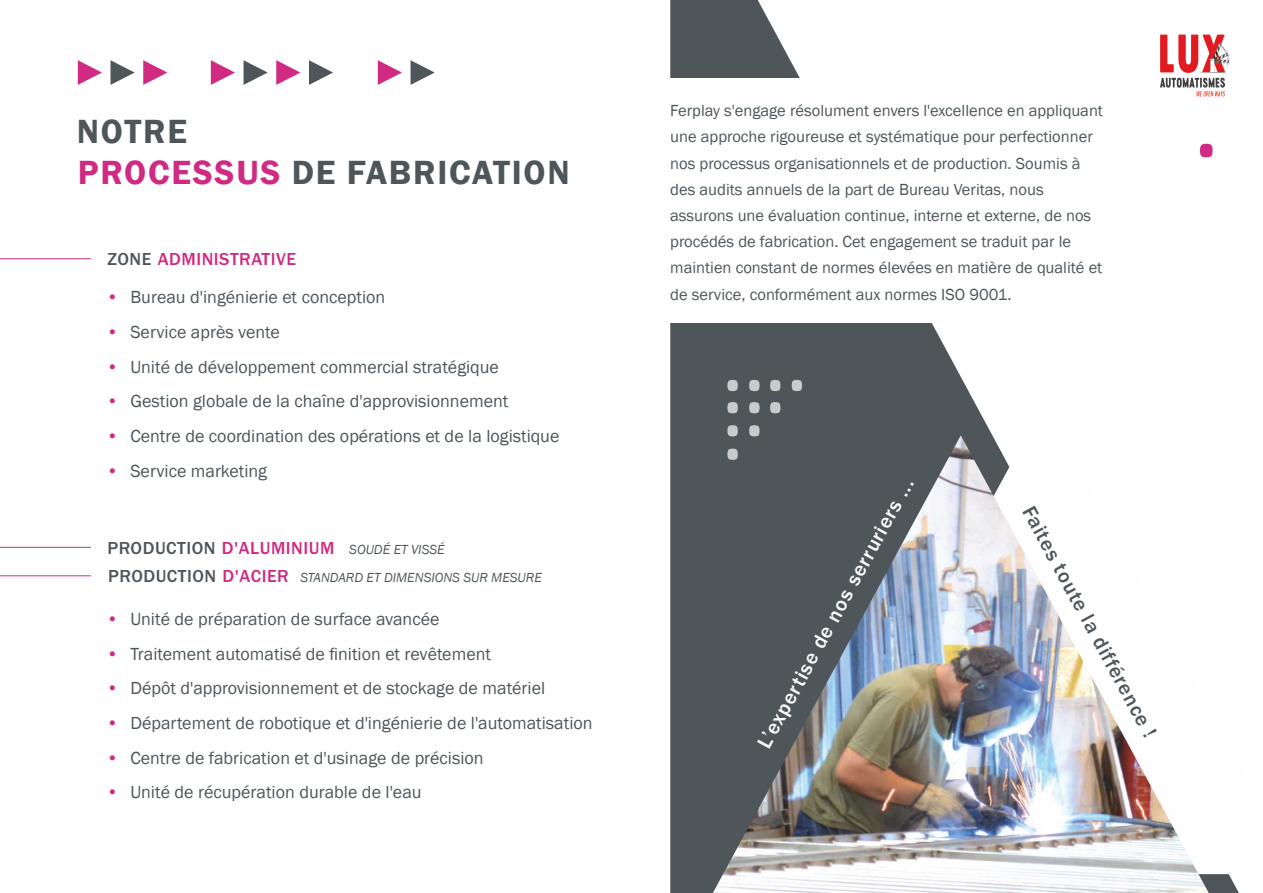
<style>
.page{position:relative;width:1263px;height:893px;background:#fff}
.page>*{position:absolute;margin:0;border:0;box-sizing:border-box;transform-origin:0 0}
.t1{font:600 34.5px/41px "Franklin Gothic";letter-spacing:.05em;color:#4e565a}
.t2{font:500 21px "ITC Franklin Gothic Std";color:#fefefe}
.t3{font:500 21px "ITC Franklin Gothic Std";color:#4e565a}
.t4{font:18px/34.7px "Franklin Gothic";color:#4e565a}
.t5{font:500 18px/28.2px "ITC Franklin Gothic Std";letter-spacing:.03em;color:#4e565a}
.t6{font:500 18px "ITC Franklin Gothic Std";letter-spacing:.03em;color:#d02a82}
.t7{font:18px/34.7px "Franklin Gothic";color:#d02a82;text-align:justify}
.t8{font:16.5px/26.2px "Franklin Gothic";color:#4e565a}
.t9{font:italic 13.5px/28.2px "Franklin Gothic";color:#4e565a}
.s1{color:#d02a82}
.s2{color:#4e565a}
</style>
<div class="page">
<svg style="left:670px;top:0;width:569px;height:893px"></svg>
<svg style="left:789px;top:403px;width:450px;height:471px"></svg>
<div style="left:629px;top:78px;width:561px;height:244px;background:#fefefe"></div>
<svg style="left:1200px;top:144px;width:12px;height:13px"></svg>
<svg style="left:309px;top:60px;width:24px;height:25px"></svg>
<svg style="left:276px;top:60px;width:24px;height:25px"></svg>
<svg style="left:244px;top:60px;width:24px;height:25px"></svg>
<svg style="left:211px;top:60px;width:24px;height:25px"></svg>
<svg style="left:143px;top:60px;width:24px;height:25px"></svg>
<svg style="left:111px;top:60px;width:24px;height:25px"></svg>
<svg style="left:78px;top:60px;width:24px;height:25px"></svg>
<svg style="left:410px;top:60px;width:25px;height:25px"></svg>
<svg style="left:378px;top:60px;width:24px;height:25px"></svg>
<hr style="left:0;top:547px;width:91px;height:1px;background:#d02a82">
<hr style="left:0;top:575px;width:91px;height:1px;background:#d02a82">
<hr style="left:0;top:258px;width:91px;height:1px;background:#d02a82">
<img style="left:706px;top:435px;width:510px;height:458px">
<svg style="left:727px;top:449px;width:11px;height:11px"></svg>
<svg style="left:727px;top:425px;width:11px;height:11px"></svg>
<svg style="left:727px;top:380px;width:11px;height:11px"></svg>
<svg style="left:727px;top:402px;width:11px;height:11px"></svg>
<svg style="left:749px;top:380px;width:10px;height:11px"></svg>
<svg style="left:770px;top:380px;width:10px;height:11px"></svg>
<svg style="left:792px;top:380px;width:10px;height:11px"></svg>
<svg style="left:770px;top:402px;width:10px;height:11px"></svg>
<svg style="left:749px;top:402px;width:10px;height:11px"></svg>
<svg style="left:749px;top:425px;width:10px;height:11px"></svg>
<img style="left:1111px;top:0;width:128px;height:140px">
<h1 class="t1" style="left:77px;top:113px;width:494px">NOTRE<br><span class="s1">PROCESSUS</span> DE FABRICATION</h1>
<p class="t6" style="left:107px;top:253px;width:190px"><span class="s2">ZONE</span> ADMINISTRATIVE</p>
<p class="t4" style="left:130px;top:281px;width:430px">Bureau d'ingénierie et conception<br>Service après vente<br>Unité de développement commercial stratégique Gestion globale de la chaîne d'approvisionnement Centre de coordination des opérations et de la logistique Service marketing</p>
<p class="t7" style="left:106px;top:281px;width:14px">• • • • • •</p>
<p class="t5" style="left:107px;top:537px;width:229px">PRODUCTION <span class="s1">D'ALUMINIUM<br></span>PRODUCTION <span class="s1">D'ACIER</span></p>
<p class="t4" style="left:130px;top:603px;width:464px">Unité de préparation de surface avancée<br>Traitement automatisé de finition et revêtement<br>Dépôt d'approvisionnement et de stockage de matériel Département de robotique et d'ingénierie de l'automatisation Centre de fabrication et d'usinage de précision<br>Unité de récupération durable de l'eau</p>
<p class="t9" style="left:300px;top:537px;width:243px;text-indent:49px">SOUDÉ ET VISSÉ<br>STANDARD ET DIMENSIONS SUR MESURE</p>
<p class="t7" style="left:106px;top:603px;width:14px">• • • • • •</p>
<p class="t8" style="left:670px;top:99px;width:434px">Ferplay s'engage résolument envers l'excellence en appliquant une approche rigoureuse et systématique pour perfectionner nos processus organisationnels et de production. Soumis à des audits annuels de la part de Bureau Veritas, nous assurons une évaluation continue, interne et externe, de nos procédés de fabrication. Cet engagement se traduit par le maintien constant de normes élevées en matière de qualité et de service, conformément aux normes ISO 9001.</p>
<p class="t2" style="left:755px;top:742px;width:306px;rotate:-61deg">L’expertise de nos serruriers ...</p>
<p class="t3" style="left:1035px;top:504px;width:261px;rotate:62deg">Faites toute la différence !</p>
</div>
